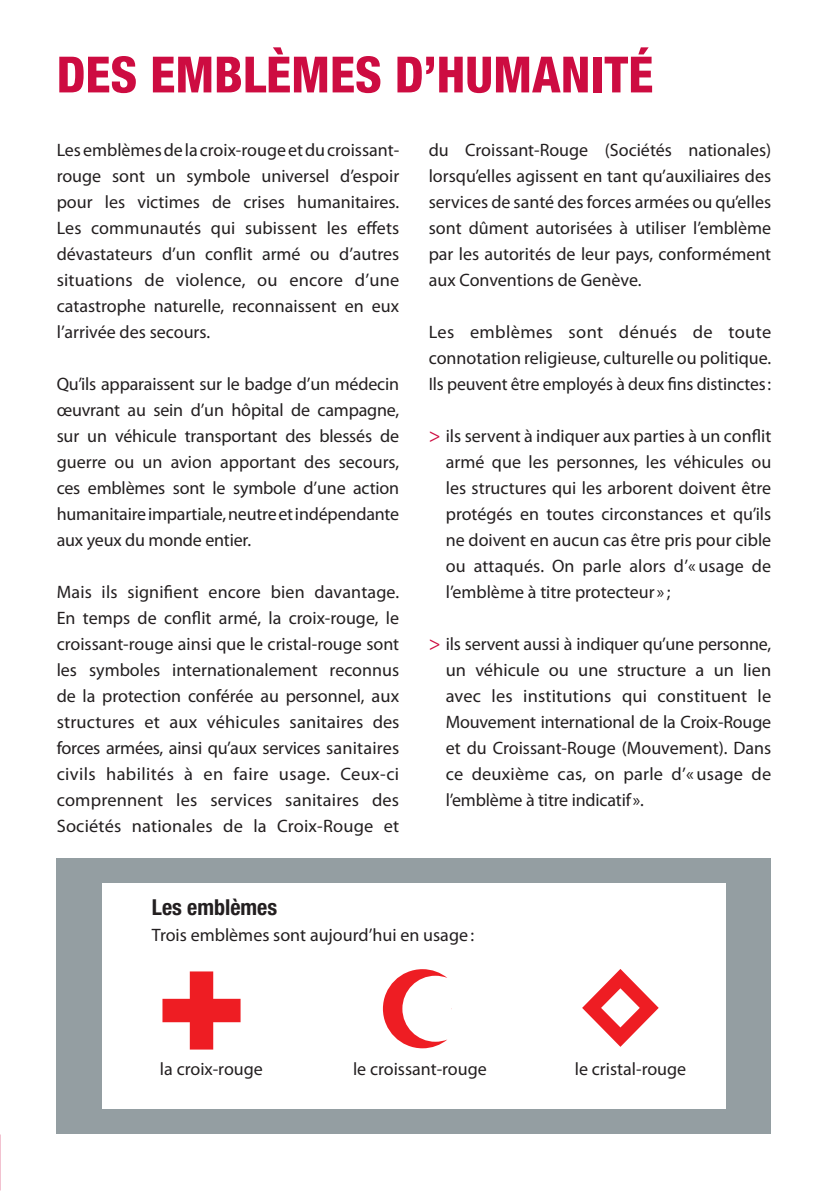
<style>
.page{position:relative;width:828px;height:1191px;background:#fff}
.page>*{position:absolute;margin:0;border:0;box-sizing:border-box;transform-origin:0 0}
.t1{font:800 condensed 50px "Helvetica Neue LT Pro";color:#cd0c41}
.t2{font:700 condensed 22px "Helvetica Neue LT Pro";color:#231f20}
.t3{font:18px/26px "Myriad Pro";color:#231f20;text-align:justify}
.s1{font-size:20px;color:#cd0c41}
</style>
<div class="page">
<div style="left:57px;top:858px;width:714px;height:276px;background:#949ea2"></div>
<div style="left:102px;top:883px;width:624px;height:226px;background:#fff"></div>
<svg style="left:162px;top:971px;width:78px;height:78px"></svg>
<svg style="left:383px;top:969px;width:64px;height:79px"></svg>
<svg style="left:582px;top:969px;width:76px;height:77px"></svg>
<h1 class="t1" style="left:57px;top:44px;width:598px">DES EMBLÈMES D’HUMANITÉ</h1>
<p class="t3" style="left:57px;top:137px;width:344px">Les emblèmes de la croix-rouge et du croissant&shy;rouge sont un symbole universel d’espoir pour les victimes de crises humanitaires.<br>Les communautés qui subissent les effets dévastateurs d’un conflit armé ou d’autres situations de violence, ou encore d’une catastrophe naturelle, reconnaissent en eux l’arrivée des secours.</p>
<p class="t3" style="left:57px;top:371px;width:344px">Qu’ils apparaissent sur le badge d’un médecin œuvrant au sein d’un hôpital de campagne, sur un véhicule transportant des blessés de guerre ou un avion apportant des secours, ces emblèmes sont le symbole d’une action humanitaire impartiale, neutre et indépendante aux yeux du monde entier.</p>
<p class="t3" style="left:57px;top:579px;width:344px">Mais ils signifient encore bien davantage.<br>En temps de conflit armé, la croix-rouge, le croissant-rouge ainsi que le cristal-rouge sont les symboles internationalement reconnus de la protection conférée au personnel, aux structures et aux véhicules sanitaires des forces armées, ainsi qu’aux services sanitaires civils habilités à en faire usage. Ceux-ci comprennent les services sanitaires des Sociétés nationales de la Croix-Rouge et</p>
<p class="t3" style="left:429px;top:137px;width:344px">du Croissant-Rouge (Sociétés nationales) lorsqu’elles agissent en tant qu’auxiliaires des services de santé des forces armées ou qu’elles sont dûment autorisées à utiliser l’emblème par les autorités de leur pays, conformément aux Conventions de Genève.</p>
<p class="t3" style="left:429px;top:319px;width:344px">Les emblèmes sont dénués de toute connotation religieuse, culturelle ou politique.<br>Ils peuvent être employés à deux fins distinctes:</p>
<p class="t3" style="left:446px;top:423px;width:327px;text-indent:-17px"><span class="s1">&gt;</span> ils servent à indiquer aux parties à un conflit armé que les personnes, les véhicules ou les structures qui les arborent doivent être protégés en toutes circonstances et qu’ils ne doivent en aucun cas être pris pour cible ou attaqués. On parle alors d’« usage de l’emblème à titre protecteur » ;</p>
<p class="t3" style="left:446px;top:631px;width:327px;text-indent:-17px"><span class="s1">&gt;</span> ils servent aussi à indiquer qu’une personne, un véhicule ou une structure a un lien avec les institutions qui constituent le Mouvement international de la Croix-Rouge et du Croissant-Rouge (Mouvement). Dans ce deuxième cas, on parle d’« usage de l’emblème à titre indicatif ».</p>
<p class="t2" style="left:152px;top:894px;width:127px">Les emblèmes</p>
<p class="t3" style="left:152px;top:921px;width:324px">Trois emblèmes sont aujourd’hui en usage:</p>
<p class="t3" style="left:160px;top:1056px;width:104px">la croix-rouge</p>
<p class="t3" style="left:353px;top:1056px;width:135px">le croissant-rouge</p>
<p class="t3" style="left:575px;top:1056px;width:113px">le cristal-rouge</p>
</div>
